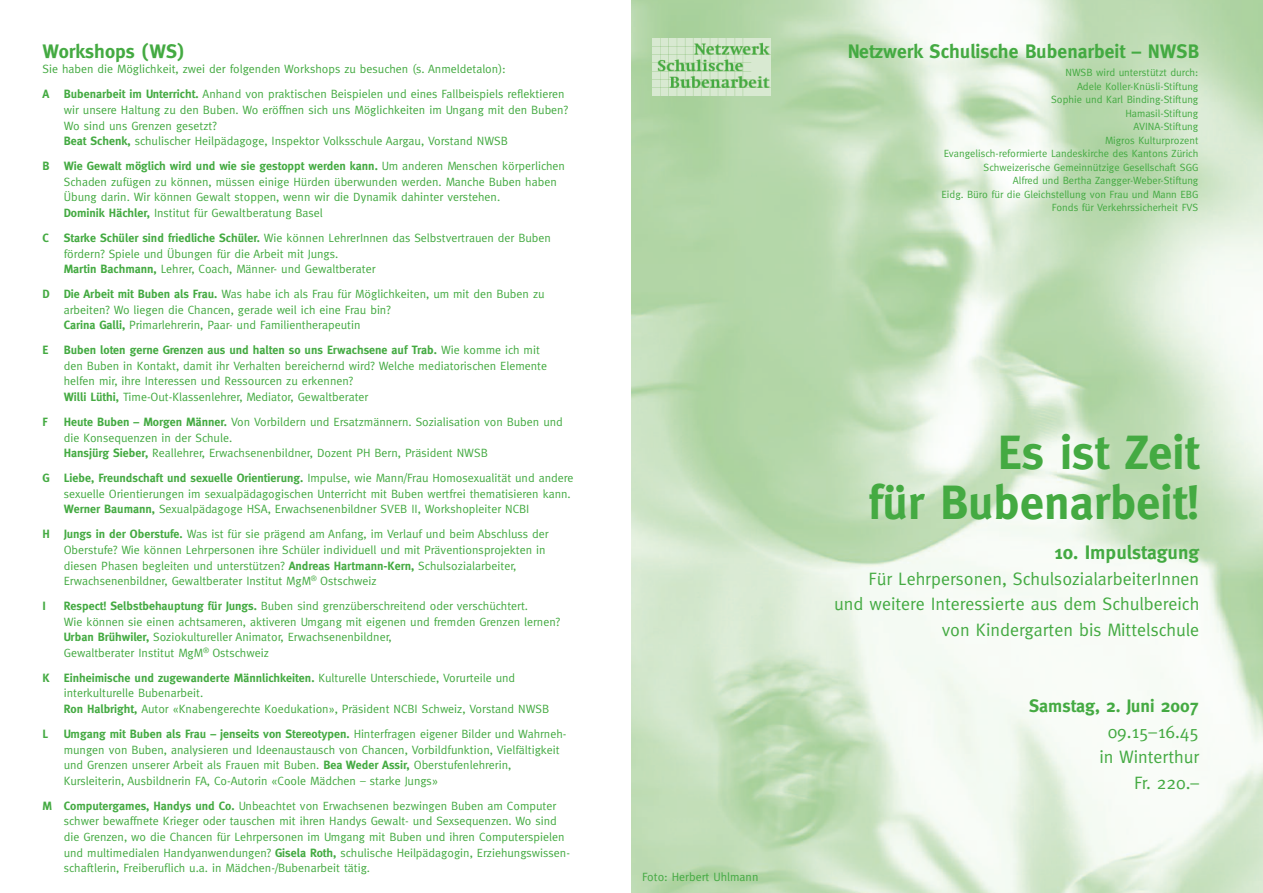
<style>
.page{position:relative;width:1263px;height:893px;background:#fff}
.page>*{position:absolute;margin:0;border:0;box-sizing:border-box;transform-origin:0 0}
.t1{font:700 48px/49.5px "Meta";color:#44aa42;text-align:right}
.t2{font:700 19.5px "Meta";color:#44aa42}
.t3{font:18px/25.5px "Meta";color:#44aa42;text-align:right}
.t4{font:700 18px "Meta";color:#44aa42}
.t5{font:12px/15.6px "Meta";color:#44aa42}
.t6{font:700 12px "Meta";color:#44aa42}
.t7{font:700 12px "Meta";color:#44aa42}
.t8{font:10.5px/13.5px "Meta";color:#44aa42;text-align:right}
.s1{font-weight:700}
</style>
<div class="page">
<img style="left:653px;top:38px;width:117px;height:57px">
<h2 class="t2" style="left:43px;top:40px;width:143px">Workshops (WS)</h2>
<p class="t5" style="left:43px;top:57px;width:524px;line-height:24.9px">Sie haben die Möglichkeit, zwei der folgenden Workshops zu besuchen (s. Anmeldetalon):<br><span class="s1">A Bubenarbeit im Unterricht.</span> Anhand von praktischen Beispielen und eines Fallbeispiels reflektieren</p>
<p class="t5" style="left:64px;top:102px;width:506px">wir unsere Haltung zu den Buben. Wo eröffnen sich uns Möglichkeiten im Ungang mit den Buben?<br>Wo sind uns Grenzen gesetzt?<br><span class="s1">Beat Schenk,</span> schulischer Heilpädagoge, Inspektor Volksschule Aargau, Vorstand NWSB</p>
<p class="t5" style="left:64px;top:158px;width:503px;text-indent:-21px"><span class="s1">B Wie Gewalt möglich wird und wie sie gestoppt werden kann.</span> Um anderen Menschen körperlichen Schaden zufügen zu können, müssen einige Hürden überwunden werden. Manche Buben haben Übung darin. Wir können Gewalt stoppen, wenn wir die Dynamik dahinter verstehen.<br><span class="s1">Dominik Hächler,</span> Institut für Gewaltberatung Basel</p>
<p class="t5" style="left:64px;top:230px;width:489px;text-indent:-21px"><span class="s1">C Starke Schüler sind friedliche Schüler.</span> Wie können LehrerInnen das Selbstvertrauen der Buben fördern? Spiele und Übungen für die Arbeit mit Jungs.<br><span class="s1">Martin Bachmann,</span> Lehrer, Coach, Männer- und Gewaltberater</p>
<p class="t5" style="left:64px;top:286px;width:482px;text-indent:-21px"><span class="s1">D Die Arbeit mit Buben als Frau.</span> Was habe ich als Frau für Möglichkeiten, um mit den Buben zu arbeiten? Wo liegen die Chancen, gerade weil ich eine Frau bin?<br><span class="s1">Carina Galli,</span> Primarlehrerin, Paar- und Familientherapeutin</p>
<p class="t6" style="left:43px;top:343px;width:7px">E</p>
<p class="t5" style="left:64px;top:342px;width:485px"><span class="s1">Buben loten gerne Grenzen aus und halten so uns Erwachsene auf Trab.</span> Wie komme ich mit den Buben in Kontakt, damit ihr Verhalten bereichernd wird? Welche mediatorischen Elemente helfen mir, ihre Interessen und Ressourcen zu erkennen?<br><span class="s1">Willi Lüthi,</span> Time-Out-Klassenlehrer, Mediator, Gewaltberater</p>
<p class="t6" style="left:43px;top:415px;width:7px">F</p>
<p class="t5" style="left:64px;top:414px;width:501px"><span class="s1">Heute Buben – Morgen Männer.</span> Von Vorbildern und Ersatzmännern. Sozialisation von Buben und die Konsequenzen in der Schule.<br><span class="s1">Hansjürg Sieber,</span> Reallehrer, Erwachsenenbildner, Dozent PH Bern, Präsident NWSB</p>
<p class="t5" style="left:64px;top:470px;width:511px;text-indent:-21px"><span class="s1">G Liebe, Freundschaft und sexuelle Orientierung.</span> Impulse, wie Mann/Frau Homosexualität und andere sexuelle Orientierungen im sexualpädagogischen Unterricht mit Buben wertfrei thematisieren kann.<br><span class="s1">Werner Baumann,</span> Sexualpädagoge HSA, Erwachsenenbildner SVEB II, Workshopleiter NCBI</p>
<p class="t5" style="left:64px;top:526px;width:486px;text-indent:-21px"><span class="s1">H Jungs in der Oberstufe.</span> Was ist für sie prägend am Anfang, im Verlauf und beim Abschluss der Oberstufe? Wie können Lehrpersonen ihre Schüler individuell und mit Präventionsprojekten in diesen Phasen begleiten und unterstützen? <span class="s1">Andreas Hartmann-Kern,</span> Schulsozialarbeiter, Erwachsenenbildner, Gewaltberater Institut MgM<sup>®</sup> Ostschweiz</p>
<p class="t6" style="left:43px;top:599px;width:5px">I</p>
<p class="t5" style="left:64px;top:598px;width:498px"><span class="s1">Respect! Selbstbehauptung für Jungs.</span> Buben sind grenzüberschreitend oder verschüchtert.<br>Wie können sie einen achtsameren, aktiveren Umgang mit eigenen und fremden Grenzen lernen?<br><span class="s1">Urban Brühwiler,</span> Soziokultureller Animator, Erwachsenenbildner,<br>Gewaltberater Institut MgM<sup>®</sup> Ostschweiz</p>
<p class="t5" style="left:64px;top:670px;width:487px;text-indent:-21px"><span class="s1">K Einheimische und zugewanderte Männlichkeiten.</span> Kulturelle Unterschiede, Vorurteile und interkulturelle Bubenarbeit.<br><span class="s1">Ron Halbright,</span> Autor «Knabengerechte Koedukation», Präsident NCBI Schweiz, Vorstand NWSB</p>
<p class="t7" style="left:43px;top:727px;width:7px">L</p>
<p class="t5" style="left:64px;top:726px;width:504px"><span class="s1">Umgang mit Buben als Frau – jenseits von Stereotypen.</span> Hinterfragen eigener Bilder und Wahrneh&shy;mungen von Buben, analysieren und Ideenaustausch von Chancen, Vorbildfunktion, Vielfältigkeit und Grenzen unserer Arbeit als Frauen mit Buben. <span class="s1">Bea Weder Assir,</span> Oberstufenlehrerin, Kursleiterin, Ausbildnerin FA, Co-Autorin «Coole Mädchen – starke Jungs»</p>
<p class="t5" style="left:64px;top:798px;width:508px;text-indent:-21px"><span class="s1">M Computergames, Handys und Co.</span> Unbeachtet von Erwachsenen bezwingen Buben am Computer schwer bewaffnete Krieger oder tauschen mit ihren Handys Gewalt- und Sexsequenzen. Wo sind die Grenzen, wo die Chancen für Lehrpersonen im Umgang mit Buben und ihren Computerspielen und multimedialen Handyanwendungen? <span class="s1">Gisela Roth,</span> schulische Heilpädagogin, Erziehungswissen&shy;schaftlerin, Freiberuflich u.a. in Mädchen-/Bubenarbeit tätig.</p>
<p class="t5" style="left:642px;top:869px;width:118px">Foto: Herbert Uhlmann</p>
<h2 class="t2" style="left:848px;top:40px;width:353px">Netzwerk Schulische Bubenarbeit – NWSB</h2>
<p class="t8" style="left:941px;top:66px;width:258px">NWSB wird unterstützt durch:<br>Adele Koller-Knüsli-Stiftung<br>Sophie und Karl Binding-Stiftung<br>Hamasil-Stiftung<br>AVINA-Stiftung<br>Migros Kulturprozent<br>Evangelisch-reformierte Landeskirche des Kantons Zürich Schweizerische Gemeinnützige Gesellschaft SGG<br>Alfred und Bertha Zangger-Weber-Stiftung<br>Eidg. Büro für die Gleichstellung von Frau und Mann EBG Fonds für Verkehrssicherheit FVS</p>
<h1 class="t1" style="left:868px;top:428px;width:332px">Es ist Zeit<br>für Bubenarbeit!</h1>
<h2 class="t2" style="left:1054px;top:541px;width:147px">10. Impulstagung</h2>
<h3 class="t3" style="left:834px;top:566px;width:366px">Für Lehrpersonen, SchulsozialarbeiterInnen<br>und weitere Interessierte aus dem Schulbereich von Kindergarten bis Mittelschule</h3>
<h3 class="t4" style="left:1029px;top:695px;width:171px">Samstag, 2. Juni 2007</h3>
<h3 class="t3" style="left:1099px;top:719px;width:101px">09.15–16.45 in Winterthur<br>Fr. 220.–</h3>
</div>
